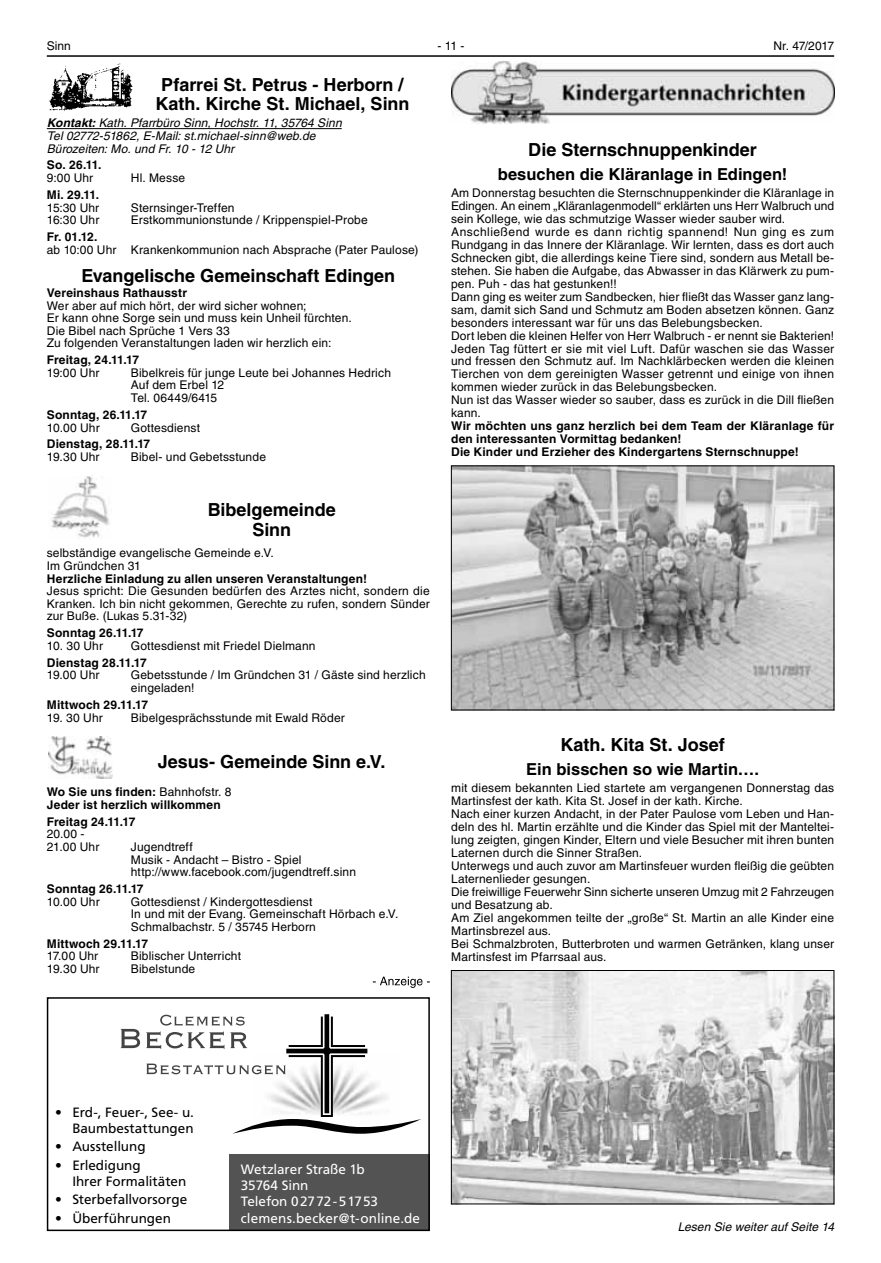
<style>
.page{position:relative;width:881px;height:1263px;background:#fff}
.page>*{position:absolute;margin:0;border:0;box-sizing:border-box;transform-origin:0 0}
.t1{font:700 18px/19.5px "Helvetica LT";color:#000;text-align:center}
.t2{font:700 16.5px "Helvetica LT";color:#000}
.t3{font:13.5px/16.2px "Frutiger";letter-spacing:-.005em;color:#000;text-align:right}
.t4{font:13.5px/16.2px "Frutiger";letter-spacing:-.005em;color:#fff}
.t5{font:12px/12.9px "Helvetica LT";letter-spacing:.015em;color:#000}
.t6{font:700 12px/12.9px "Helvetica LT";letter-spacing:.015em;color:#000}
.t7{font:italic 12px/12.6px "Helvetica LT";letter-spacing:.01em;color:#000}
.s1{font-weight:700}
.s2{font-weight:400}
</style>
<div class="page">
<hr style="left:47px;top:55px;width:786px;height:2px;background:#000">
<hr style="left:47px;top:128px;width:294px;height:1px;background:#000">
<img style="left:49px;top:63px;width:84px;height:48px">
<img style="left:51px;top:476px;width:58px;height:62px">
<img style="left:48px;top:736px;width:64px;height:43px">
<img style="left:451px;top:62px;width:382px;height:61px">
<img style="left:453px;top:468px;width:378px;height:240px">
<img style="left:453px;top:972px;width:378px;height:230px">
<div style="left:451px;top:970px;width:382px;height:234px;border:1px solid #000"></div>
<div style="left:230px;top:1154px;width:199px;height:77px;background:#535353"></div>
<svg style="left:121px;top:1014px;width:300px;height:120px"></svg>
<div style="left:47px;top:997px;width:382px;height:234px;border:2px solid #000"></div>
<svg style="left:372px;top:977px;width:57px;height:11px"></svg>
<p class="t5" style="left:47px;top:40px;width:26px">Sinn</p>
<p class="t5" style="left:437px;top:40px;width:28px">-11-</p>
<p class="t5" style="left:773px;top:40px;width:62px">Nr. 47/2017</p>
<h1 class="t1" style="left:155px;top:77px;width:255px">Pfarrei St. Petrus - Herborn /<br>Kath. Kirche St. Michael, Sinn</h1>
<p class="t7" style="left:47px;top:117px;width:296px"><span class="s1">Kontakt:</span> Kath. Pfarrbüro Sinn, Hochstr. 11, 35764 Sinn<br>Tel 02772-51862, E-Mail: st.michael-sinn@web.de<br>Bürozeiten: Mo. und Fr. 10 - 12 Uhr</p>
<p class="t6" style="left:47px;top:160px;width:56px">So. 26.11.</p>
<p class="t5" style="left:47px;top:172px;width:48px">9:00 Uhr</p>
<p class="t5" style="left:131px;top:172px;width:56px">Hl. Messe</p>
<p class="t6" style="left:47px;top:190px;width:54px">Mi. 29.11.</p>
<p class="t5" style="left:47px;top:202px;width:54px">15:30 Uhr</p>
<p class="t5" style="left:131px;top:202px;width:105px">Sternsinger-Treffen</p>
<p class="t5" style="left:47px;top:215px;width:54px">16:30 Uhr</p>
<p class="t5" style="left:131px;top:215px;width:238px">Erstkommunionstunde / Krippenspiel-Probe</p>
<p class="t6" style="left:47px;top:232px;width:52px">Fr. 01.12.</p>
<p class="t5" style="left:47px;top:244px;width:373px">ab 10:00 Uhr Krankenkommunion nach Absprache (Pater Paulose)</p>
<h1 class="t1" style="left:81px;top:268px;width:315px">Evangelische Gemeinschaft Edingen</h1>
<p class="t6" style="left:47px;top:288px;width:142px">Vereinshaus Rathausstr</p>
<p class="t5" style="left:47px;top:300px;width:306px">Wer aber auf mich hört, der wird sicher wohnen;<br>Er kann ohne Sorge sein und muss kein Unheil fürchten.<br>Die Bibel nach Sprüche 1 Vers 33<br>Zu folgenden Veranstaltungen laden wir herzlich ein:</p>
<p class="t6" style="left:47px;top:355px;width:94px">Freitag, 24.11.17</p>
<p class="t5" style="left:47px;top:367px;width:54px">19:00 Uhr</p>
<p class="t5" style="left:131px;top:367px;width:261px">Bibelkreis für junge Leute bei Johannes Hedrich<br>Auf dem Erbel 12<br>Tel. 06449/6415</p>
<p class="t6" style="left:47px;top:410px;width:102px">Sonntag, 26.11.17</p>
<p class="t5" style="left:47px;top:422px;width:54px">10.00 Uhr</p>
<p class="t5" style="left:131px;top:422px;width:71px">Gottesdienst</p>
<p class="t6" style="left:47px;top:439px;width:105px">Dienstag, 28.11.17</p>
<p class="t5" style="left:47px;top:452px;width:54px">19.30 Uhr</p>
<p class="t5" style="left:131px;top:452px;width:137px">Bibel- und Gebetsstunde</p>
<h1 class="t1" style="left:528px;top:141px;width:230px">Die Sternschnuppenkinder</h1>
<h2 class="t2" style="left:497px;top:168px;width:291px">besuchen die Kläranlage in Edingen!</h2>
<p class="t5" style="left:451px;top:187px;width:384px">Am Donnerstag besuchten die Sternschnuppenkinder die Kläranlage in Edingen. An einem „Kläranlagenmodell“ erklärten uns Herr Walbruch und sein Kollege, wie das schmutzige Wasser wieder sauber wird.<br>Anschließend wurde es dann richtig spannend! Nun ging es zum Rundgang in das Innere der Kläranlage. Wir lernten, dass es dort auch Schnecken gibt, die allerdings keine Tiere sind, sondern aus Metall be&shy;stehen. Sie haben die Aufgabe, das Abwasser in das Klärwerk zu pum&shy;pen. Puh - das hat gestunken!!<br>Dann ging es weiter zum Sandbecken, hier fließt das Wasser ganz lang&shy;sam, damit sich Sand und Schmutz am Boden absetzen können. Ganz besonders interessant war für uns das Belebungsbecken.<br>Dort leben die kleinen Helfer von Herr Walbruch - er nennt sie Bakterien!<br>Jeden Tag füttert er sie mit viel Luft. Dafür waschen sie das Wasser und fressen den Schmutz auf. Im Nachklärbecken werden die kleinen Tierchen von dem gereinigten Wasser getrennt und einige von ihnen kommen wieder zurück in das Belebungsbecken.<br>Nun ist das Wasser wieder so sauber, dass es zurück in die Dill fließen kann.</p>
<p class="t6" style="left:451px;top:421px;width:384px">Wir möchten uns ganz herzlich bei dem Team der Kläranlage für den interessanten Vormittag bedanken!<br>Die Kinder und Erzieher des Kindergartens Sternschnuppe!</p>
<h1 class="t1" style="left:208px;top:502px;width:129px">Bibelgemeinde<br>Sinn</h1>
<p class="t5" style="left:47px;top:548px;width:228px">selbständige evangelische Gemeinde e.V.<br>Im Gründchen 31</p>
<p class="t6" style="left:47px;top:573px;width:321px">Herzliche Einladung zu allen unseren Veranstaltungen!</p>
<p class="t5" style="left:47px;top:586px;width:384px;text-align:justify">Jesus spricht: Die Gesunden bedürfen des Arztes nicht, sondern die Kranken. Ich bin nicht gekommen, Gerechte zu rufen, sondern Sünder zur Buße. (Lukas 5.31-32)</p>
<p class="t6" style="left:47px;top:628px;width:98px">Sonntag 26.11.17</p>
<p class="t5" style="left:47px;top:640px;width:58px">10. 30 Uhr</p>
<p class="t5" style="left:131px;top:640px;width:186px">Gottesdienst mit Friedel Dielmann</p>
<p class="t6" style="left:47px;top:657px;width:101px">Dienstag 28.11.17</p>
<p class="t5" style="left:47px;top:670px;width:54px">19.00 Uhr</p>
<p class="t5" style="left:131px;top:670px;width:296px">Gebetsstunde / Im Gründchen 31 / Gäste sind herzlich eingeladen!</p>
<p class="t6" style="left:47px;top:699px;width:103px">Mittwoch 29.11.17</p>
<p class="t5" style="left:47px;top:712px;width:57px">19. 30 Uhr</p>
<p class="t5" style="left:131px;top:712px;width:215px">Bibelgesprächsstunde mit Ewald Röder</p>
<h1 class="t1" style="left:158px;top:754px;width:229px">Jesus- Gemeinde Sinn e.V.</h1>
<p class="t6" style="left:47px;top:787px;width:186px">Wo Sie uns finden: <span class="s2">Bahnhofstr. 8<br></span>Jeder ist herzlich willkommen</p>
<p class="t6" style="left:47px;top:816px;width:90px">Freitag 24.11.17</p>
<p class="t5" style="left:47px;top:829px;width:54px">20.00 -<br>21.00 Uhr</p>
<p class="t5" style="left:131px;top:841px;width:226px">Jugendtreff<br>Musik - Andacht – Bistro - Spiel http://www.facebook.com/jugendtreff.sinn</p>
<p class="t6" style="left:47px;top:884px;width:98px">Sonntag 26.11.17</p>
<p class="t5" style="left:47px;top:896px;width:54px">10.00 Uhr</p>
<p class="t5" style="left:131px;top:896px;width:269px">Gottesdienst / Kindergottesdienst<br>In und mit der Evang. Gemeinschaft Hörbach e.V.<br>Schmalbachstr. 5 / 35745 Herborn</p>
<p class="t6" style="left:47px;top:938px;width:103px">Mittwoch 29.11.17</p>
<p class="t5" style="left:47px;top:951px;width:53px">17.00 Uhr</p>
<p class="t5" style="left:131px;top:951px;width:112px">Biblischer Unterricht</p>
<p class="t5" style="left:47px;top:963px;width:54px">19.30 Uhr</p>
<p class="t5" style="left:131px;top:963px;width:66px">Bibelstunde</p>
<h1 class="t1" style="left:560px;top:737px;width:166px">Kath. Kita St. Josef</h1>
<h2 class="t2" style="left:526px;top:763px;width:234px">Ein bisschen so wie Martin….</h2>
<p class="t5" style="left:451px;top:783px;width:384px">mit diesem bekannten Lied startete am vergangenen Donnerstag das Martinsfest der kath. Kita St. Josef in der kath. Kirche.<br>Nach einer kurzen Andacht, in der Pater Paulose vom Leben und Han&shy;deln des hl. Martin erzählte und die Kinder das Spiel mit der Manteltei&shy;lung zeigten, gingen Kinder, Eltern und viele Besucher mit ihren bunten Laternen durch die Sinner Straßen.<br>Unterwegs und auch zuvor am Martinsfeuer wurden fleißig die geübten Laternenlieder gesungen.<br>Die freiwillige Feuerwehr Sinn sicherte unseren Umzug mit 2 Fahrzeugen und Besatzung ab.<br>Am Ziel angekommen teilte der „große“ St. Martin an alle Kinder eine Martinsbrezel aus.<br>Bei Schmalzbroten, Butterbroten und warmen Getränken, klang unser Martinsfest im Pfarrsaal aus.</p>
<p class="t3" style="left:55px;top:1104px;width:140px">• Erd-, Feuer-, See- u.<br>Baumbestattungen</p>
<p class="t3" style="left:55px;top:1138px;width:92px">• Ausstellung</p>
<p class="t3" style="left:72px;top:1157px;width:115px;text-align:left;text-indent:-17px">• Erledigung<br>Ihrer Formalitäten</p>
<p class="t3" style="left:55px;top:1191px;width:133px">• Sterbefallvorsorge</p>
<p class="t3" style="left:55px;top:1210px;width:117px">• Überführungen</p>
<p class="t4" style="left:241px;top:1161px;width:181px">Wetzlarer Straße 1b<br>35764 Sinn<br>Telefon 02772-51753 clemens.becker@t-online.de</p>
<p class="t7" style="left:677px;top:1221px;width:158px">Lesen Sie weiter auf Seite 14</p>
</div>
